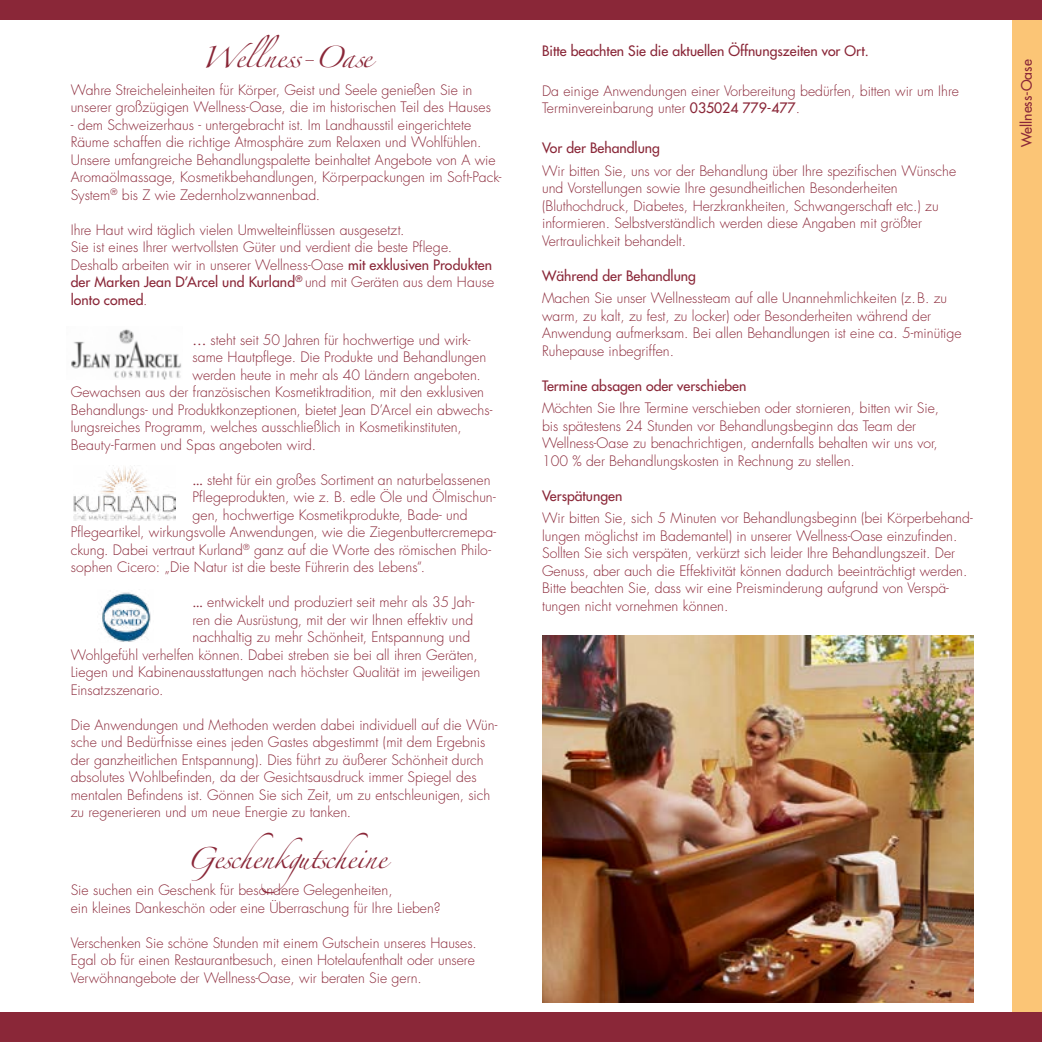
<style>
.page{position:relative;width:1042px;height:1042px;background:#fff}
.page>*{position:absolute;margin:0;border:0;box-sizing:border-box;transform-origin:0 0}
.t1{font:19.25px "Zapfino";letter-spacing:-.02em;color:#8a2738}
.t2{font:300 14px/17.5px "Futura";color:#8a2738}
.t3{font:14px "Futura";color:#8a2738}
.s1{font-weight:400}
</style>
<div class="page">
<div style="left:1012px;top:0;width:30px;height:1042px;background:#fbc576"></div>
<div style="left:0;top:0;width:1042px;height:20px;background:#8a2738"></div>
<div style="left:0;top:1012px;width:1042px;height:30px;background:#8a2738"></div>
<img style="left:71px;top:329px;width:111px;height:50px">
<img style="left:542px;top:635px;width:432px;height:367px">
<img style="left:73px;top:465px;width:102px;height:55px">
<img style="left:101px;top:592px;width:50px;height:50px">
<h1 class="t1" style="left:201px;top:49px;width:172px">Wellness-Oase</h1>
<p class="t2" style="left:71px;top:81px;width:422px">Wahre Streicheleinheiten für Körper, Geist und Seele genießen Sie in unserer großzügigen Wellness-Oase, die im historischen Teil des Hauses</p>
<p class="t2" style="left:71px;top:116px;width:432px">- dem Schweizerhaus - untergebracht ist. Im Landhausstil eingerichtete Räume schaffen die richtige Atmosphäre zum Relaxen und Wohlfühlen.<br>Unsere umfangreiche Behandlungspalette beinhaltet Angebote von A wie Aromaölmassage, Kosmetikbehandlungen, Körperpackungen im Soft-Pack-System<sup>®</sup> bis Z wie Zedernholzwannenbad.</p>
<p class="t2" style="left:71px;top:221px;width:425px">Ihre Haut wird täglich vielen Umwelteinflüssen ausgesetzt.<br>Sie ist eines Ihrer wertvollsten Güter und verdient die beste Pflege.<br>Deshalb arbeiten wir in unserer Wellness-Oase <span class="s1">mit exklusiven Produkten der Marken Jean D’Arcel und Kurland</span><sup>®</sup> und mit Geräten aus dem Hause <span class="s1">lonto comed</span>.</p>
<p class="t2" style="left:192px;top:331px;width:279px"><span class="s1">…</span> steht seit 50 Jahren für hochwertige und wirk-</p>
<p class="t2" style="left:192px;top:349px;width:295px">same Hautpflege. Die Produkte und Behandlungen</p>
<p class="t2" style="left:192px;top:366px;width:290px">werden heute in mehr als 40 Ländern angeboten.</p>
<p class="t2" style="left:71px;top:384px;width:415px">Gewachsen aus der französischen Kosmetiktradition, mit den exklusiven</p>
<p class="t2" style="left:71px;top:401px;width:423px">Behandlungs- und Produktkonzeptionen, bietet Jean D’Arcel ein abwechs-</p>
<p class="t2" style="left:71px;top:419px;width:392px">lungsreiches Programm, welches ausschließlich in Kosmetikinstituten,</p>
<p class="t2" style="left:71px;top:436px;width:247px">Beauty-Farmen und Spas angeboten wird.</p>
<p class="t2" style="left:192px;top:471px;width:300px"><span class="s1">...</span> steht für ein großes Sortiment an naturbelassenen</p>
<p class="t2" style="left:192px;top:489px;width:305px">Pflegeprodukten, wie z. B. edle Öle und Ölmischun-</p>
<p class="t2" style="left:192px;top:506px;width:277px">gen, hochwertige Kosmetikprodukte, Bade- und</p>
<p class="t2" style="left:71px;top:524px;width:427px">Pflegeartikel, wirkungsvolle Anwendungen, wie die Ziegenbuttercremepa-</p>
<p class="t2" style="left:71px;top:541px;width:422px">ckung. Dabei vertraut Kurland<sup>®</sup> ganz auf die Worte des römischen Philo-</p>
<p class="t2" style="left:71px;top:559px;width:356px">sophen Cicero: „Die Natur ist die beste Führerin des Lebens“.</p>
<p class="t2" style="left:192px;top:594px;width:283px"><span class="s1">...</span> entwickelt und produziert seit mehr als 35 Jah-</p>
<p class="t2" style="left:192px;top:611px;width:282px">ren die Ausrüstung, mit der wir Ihnen effektiv und</p>
<p class="t2" style="left:192px;top:629px;width:279px">nachhaltig zu mehr Schönheit, Entspannung und</p>
<p class="t2" style="left:71px;top:646px;width:408px">Wohlgefühl verhelfen können. Dabei streben sie bei all ihren Geräten,</p>
<p class="t2" style="left:71px;top:664px;width:411px">Liegen und Kabinenausstattungen nach höchster Qualität im jeweiligen</p>
<p class="t2" style="left:71px;top:681px;width:94px">Einsatzszenario.</p>
<p class="t2" style="left:71px;top:716px;width:428px">Die Anwendungen und Methoden werden dabei individuell auf die Wün&shy;sche und Bedürfnisse eines jeden Gastes abgestimmt (mit dem Ergebnis der ganzheitlichen Entspannung). Dies führt zu äußerer Schönheit durch absolutes Wohlbefinden, da der Gesichtsausdruck immer Spiegel des mentalen Befindens ist. Gönnen Sie sich Zeit, um zu entschleunigen, sich zu regenerieren und um neue Energie zu tanken.</p>
<h1 class="t1" style="left:186px;top:850px;width:202px">Geschenkgutscheine</h1>
<p class="t2" style="left:71px;top:882px;width:372px">Sie suchen ein Geschenk für besondere Gelegenheiten,<br>ein kleines Dankeschön oder eine Überraschung für Ihre Lieben?</p>
<p class="t2" style="left:71px;top:934px;width:408px">Verschenken Sie schöne Stunden mit einem Gutschein unseres Hauses.<br>Egal ob für einen Restaurantbesuch, einen Hotelaufenthalt oder unsere<br>Verwöhnangebote der Wellness-Oase, wir beraten Sie gern.</p>
<p class="t3" style="left:542px;top:41px;width:328px">Bitte beachten Sie die aktuellen Öffnungszeiten vor Ort.</p>
<p class="t2" style="left:542px;top:82px;width:418px">Da einige Anwendungen einer Vorbereitung bedürfen, bitten wir um Ihre<br>Terminvereinbarung unter <span class="s1">035024 779-477</span>.</p>
<p class="t3" style="left:542px;top:139px;width:119px">Vor der Behandlung</p>
<p class="t2" style="left:542px;top:162px;width:416px">Wir bitten Sie, uns vor der Behandlung über Ihre spezifischen Wünsche und Vorstellungen sowie Ihre gesundheitlichen Besonderheiten (Bluthochdruck, Diabetes, Herzkrankheiten, Schwangerschaft etc.) zu informieren. Selbstverständlich werden diese Angaben mit größter Vertraulichkeit behandelt.</p>
<p class="t3" style="left:542px;top:266px;width:155px">Während der Behandlung</p>
<p class="t2" style="left:542px;top:290px;width:421px">Machen Sie unser Wellnessteam auf alle Unannehmlichkeiten (z.B. zu warm, zu kalt, zu fest, zu locker) oder Besonderheiten während der Anwendung aufmerksam. Bei allen Behandlungen ist eine ca. 5-minütige Ruhepause inbegriffen.</p>
<p class="t3" style="left:542px;top:376px;width:206px">Termine absagen oder verschieben</p>
<p class="t2" style="left:542px;top:400px;width:399px">Möchten Sie Ihre Termine verschieben oder stornieren, bitten wir Sie, bis spätestens 24 Stunden vor Behandlungsbeginn das Team der Wellness-Oase zu benachrichtigen, andernfalls behalten wir uns vor, 100 % der Behandlungskosten in Rechnung zu stellen.</p>
<p class="t3" style="left:542px;top:486px;width:82px">Verspätungen</p>
<p class="t2" style="left:542px;top:510px;width:432px">Wir bitten Sie, sich 5 Minuten vor Behandlungsbeginn (bei Körperbehand&shy;lungen möglichst im Bademantel) in unserer Wellness-Oase einzufinden.<br>Sollten Sie sich verspäten, verkürzt sich leider Ihre Behandlungszeit. Der Genuss, aber auch die Effektivität können dadurch beeinträchtigt werden.<br>Bitte beachten Sie, dass wir eine Preisminderung aufgrund von Verspä&shy;tungen nicht vornehmen können.</p>
<p class="t3" style="left:1017px;top:147px;width:89px;rotate:-90deg">Wellness-Oase</p>
</div>
